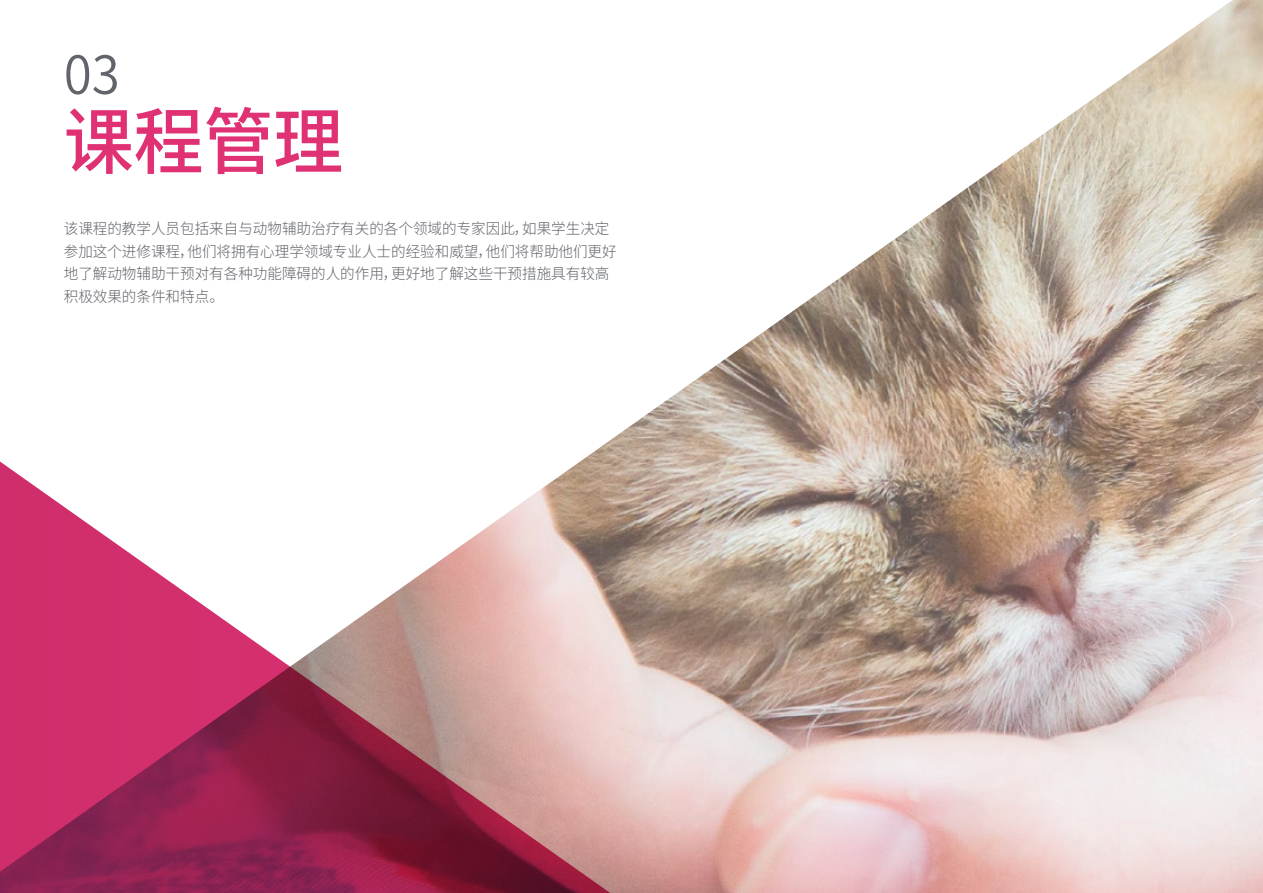
<style>
.page{position:relative;width:1263px;height:893px;background:#fff}
.page>*{position:absolute;margin:0;border:0;box-sizing:border-box;transform-origin:0 0}
.t1{font:500 72px "Source Han Sans CN";color:#df3174}
.t2{font:52.5px "Source Han Sans CN";color:#61646a}
.t3{font:300 15px/22.5px "Source Han Sans CN";color:#61646a}
</style>
<div class="page">
<img style="left:602px;top:0;width:661px;height:893px">
<svg style="left:0;top:446px;width:640px;height:447px"></svg>
<h2 class="t2" style="left:64px;top:45px;width:57px">03</h2>
<h1 class="t1" style="left:64px;top:101px;width:281px">课程管理</h1>
<p class="t3" style="left:64px;top:218px;width:554px">该课程的教学人员包括来自与动物辅助治疗有关的各个领域的专家因此，如果学生决定参加这个进修课程，他们将拥有心理学领域专业人士的经验和威望，他们将帮助他们更好地了解动物辅助干预对有各种功能障碍的人的作用，更好地了解这些干预措施具有较高积极效果的条件和特点。</p>
</div>
